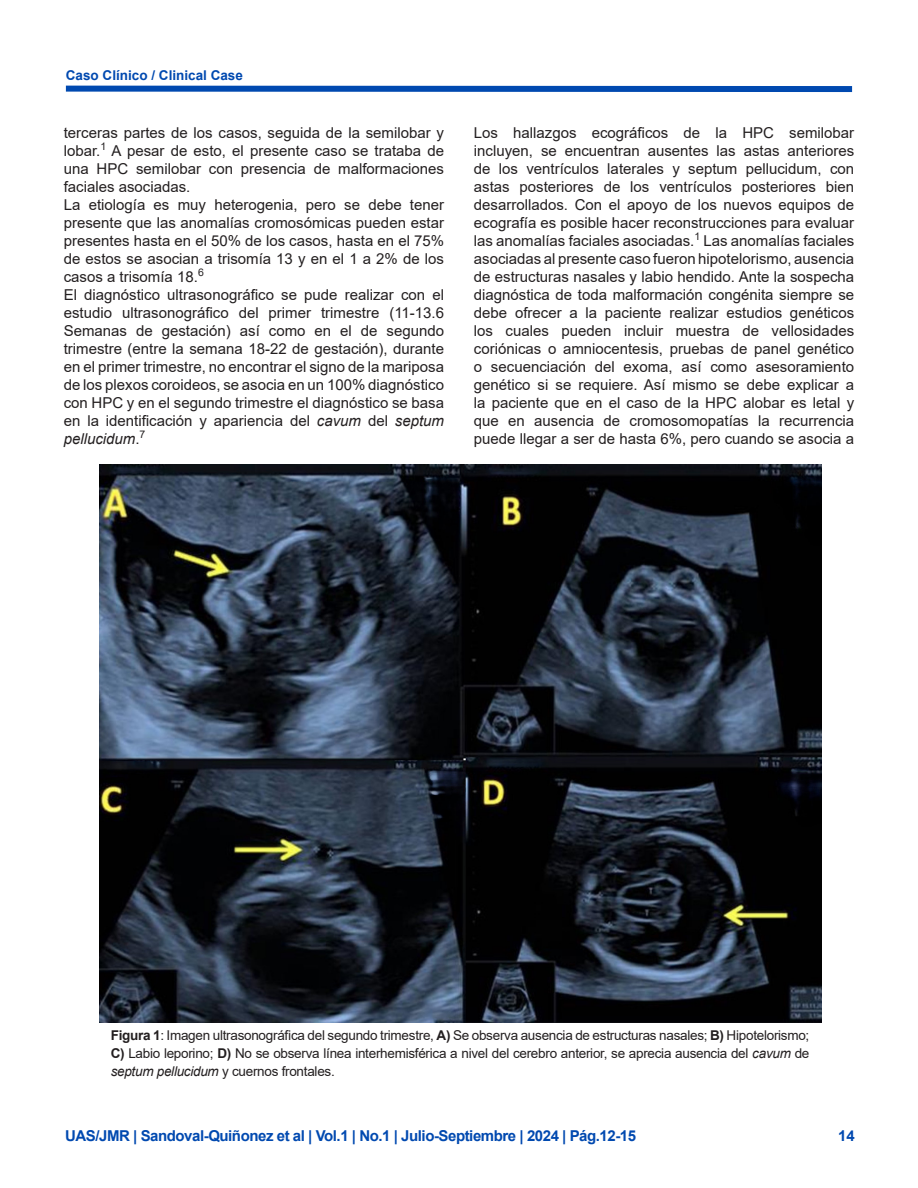
<style>
.page{position:relative;width:918px;height:1188px;background:#fff}
.page>*{position:absolute;margin:0;border:0;box-sizing:border-box;transform-origin:0 0}
.t1{font:15px/18px "Arial";color:#231f20;text-align:justify}
.t2{font:700 15px "Arial";letter-spacing:-.03em;color:#0049b0}
.t3{font:13.5px/18px "Arial";letter-spacing:-.02em;color:#231f20;text-align:justify}
.t4{font:700 13.5px "Arial";color:#0049b0}
.s1{font-style:italic}
.s2{font-weight:700}
</style>
<div class="page">
<div style="left:66px;top:86px;width:786px;height:6px;background:#0049b0"></div>
<img style="left:100px;top:465px;width:721px;height:557px">
<p class="t4" style="left:66px;top:65px;width:179px">Caso Clínico / Clinical Case</p>
<p class="t1" style="left:64px;top:124px;width:382px">terceras partes de los casos, seguida de la semilobar y lobar.<sup>1</sup> A pesar de esto, el presente caso se trataba de una HPC semilobar con presencia de malformaciones faciales asociadas.</p>
<p class="t1" style="left:64px;top:196px;width:382px">La etiología es muy heterogenia, pero se debe tener presente que las anomalías cromosómicas pueden estar presentes hasta en el 50% de los casos, hasta en el 75% de estos se asocian a trisomía 13 y en el 1 a 2% de los casos a trisomía 18.<sup>6</sup></p>
<p class="t1" style="left:64px;top:286px;width:382px">El diagnóstico ultrasonográfico se pude realizar con el estudio ultrasonográfico del primer trimestre (11-13.6<br>Semanas de gestación) así como en el de segundo trimestre (entre la semana 18-22 de gestación), durante en el primer trimestre, no encontrar el signo de la mariposa de los plexos coroideos, se asocia en un 100% diagnóstico con HPC y en el segundo trimestre el diagnóstico se basa en la identificación y apariencia del <span class="s1">cavum</span> del <span class="s1">septum pellucidum</span>.<sup>7</sup></p>
<p class="t1" style="left:474px;top:124px;width:382px">Los hallazgos ecográficos de la HPC semilobar incluyen, se encuentran ausentes las astas anteriores de los ventrículos laterales y septum pellucidum, con astas posteriores de los ventrículos posteriores bien desarrollados. Con el apoyo de los nuevos equipos de ecografía es posible hacer reconstrucciones para evaluar las anomalías faciales asociadas.<sup>1</sup> Las anomalías faciales asociadas al presente caso fueron hipotelorismo, ausencia de estructuras nasales y labio hendido. Ante la sospecha diagnóstica de toda malformación congénita siempre se debe ofrecer a la paciente realizar estudios genéticos los cuales pueden incluir muestra de vellosidades coriónicas o amniocentesis, pruebas de panel genético o secuenciación del exoma, así como asesoramiento genético si se requiere. Así mismo se debe explicar a la paciente que en el caso de la HPC alobar es letal y que en ausencia de cromosomopatías la recurrencia puede llegar a ser de hasta 6%, pero cuando se asocia a</p>
<p class="t3" style="left:111px;top:1026px;width:700px"><span class="s2">Figura 1</span>: Imagen ultrasonográfica del segundo trimestre, <span class="s2">A)</span> Se observa ausencia de estructuras nasales; <span class="s2">B)</span> Hipotelorismo; <span class="s2">C)</span> Labio leporino; <span class="s2">D)</span> No se observa línea interhemisférica a nivel del cerebro anterior, se aprecia ausencia del <span class="s1">cavum</span> de <span class="s1">septum pellucidum</span> y cuernos frontales.</p>
<p class="t2" style="left:65px;top:1125px;width:573px">UAS/JMR | Sandoval-Quiñonez et al | Vol.1 | No.1 | Julio-Septiembre | 2024 | Pág.12-15</p>
<p class="t2" style="left:838px;top:1125px;width:18px">14</p>
</div>
